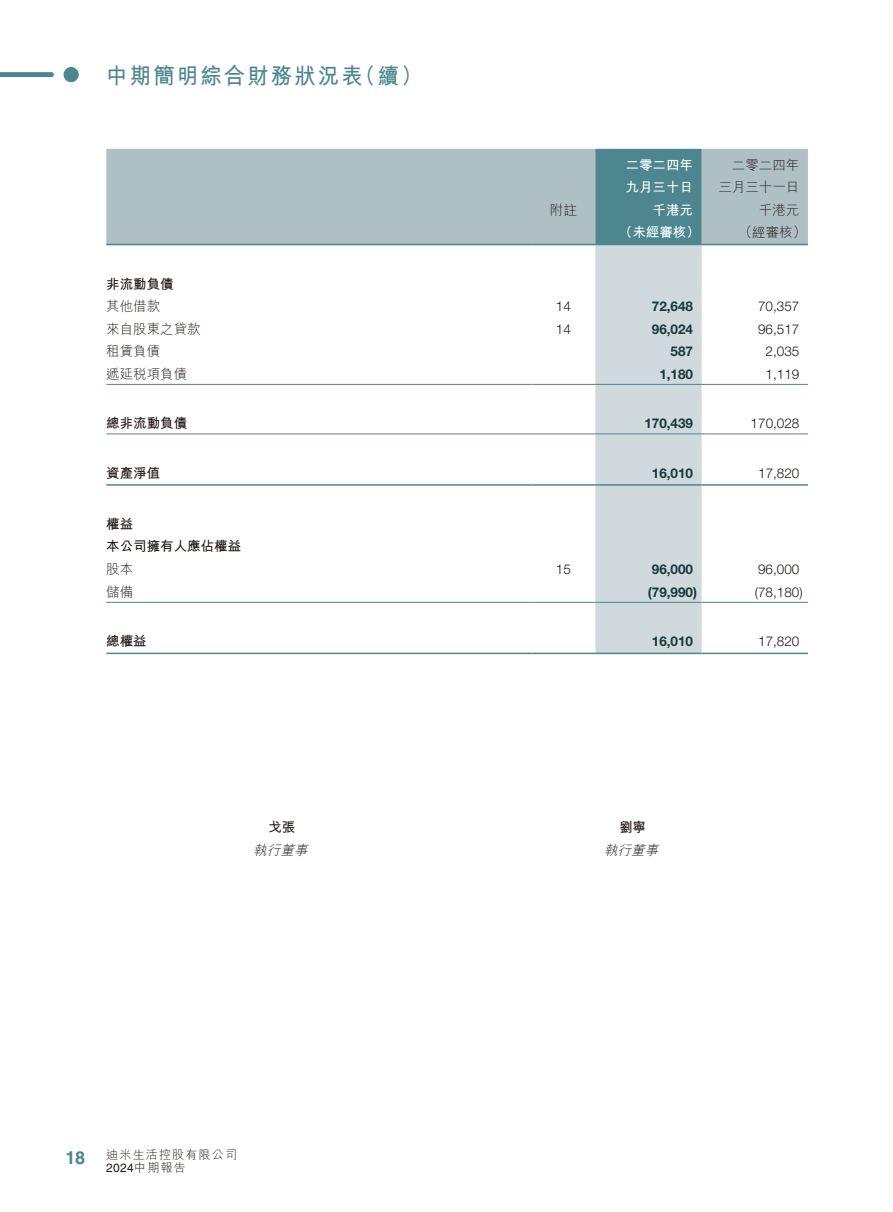
<style>
.page{position:relative;width:893px;height:1212px;background:#fff}
.page>*{position:absolute;margin:0;border:0;box-sizing:border-box;transform-origin:0 0}
.t1{font:700 22.5px "M Hei HK";letter-spacing:.1em;color:#4d868e;scale:.95 1}
.t2{font:700 18px "Helvetica LT Std";color:#4d868e}
.t3{font:300 13.5px "Helvetica Neue LT Std";color:#231916}
.t4{font:700 13.5px "Helvetica Neue LT Std";color:#163a3f}
.t5{font:300 13.5px/22.5px "M Hei HK";color:#231916;text-align:right}
.t6{font:700 13.5px/22.5px "M Hei HK";color:#231916}
.t7{font:700 13.5px/22.5px "M Hei HK";color:#fff}
.t8{font:italic 300 13.5px "M Hei HK";color:#231916}
.t9{font:300 12px "M Hei HK";letter-spacing:.1em;color:#231916}
.t10{font:12px "Helvetica LT Std";color:#231916}
.s1{font-family:"M Hei HK";font-weight:300}
</style>
<div class="page">
<div style="left:64px;top:67px;width:15px;height:15px;background:#4d868e;border-radius:50%"></div>
<svg style="left:0;top:72px;width:54px;height:5px"></svg>
<div style="left:106px;top:149px;width:702px;height:95px;background:#afc0c4"></div>
<div style="left:595px;top:149px;width:107px;height:95px;background:#4d868e"></div>
<div style="left:595px;top:245px;width:107px;height:408px;background:#d0d9dc"></div>
<hr style="left:106px;top:244px;width:425px;height:1px;background:#4d868e">
<hr style="left:531px;top:244px;width:64px;height:1px;background:#4d868e">
<hr style="left:595px;top:244px;width:107px;height:1px;background:#4d868e">
<hr style="left:702px;top:244px;width:106px;height:1px;background:#4d868e">
<hr style="left:106px;top:384px;width:425px;height:1px;background:#4d868e">
<hr style="left:531px;top:384px;width:64px;height:1px;background:#4d868e">
<hr style="left:595px;top:384px;width:107px;height:1px;background:#4d868e">
<hr style="left:702px;top:384px;width:106px;height:1px;background:#4d868e">
<hr style="left:106px;top:433px;width:425px;height:1px;background:#4d868e">
<hr style="left:531px;top:433px;width:64px;height:1px;background:#4d868e">
<hr style="left:595px;top:433px;width:107px;height:1px;background:#4d868e">
<hr style="left:702px;top:433px;width:106px;height:1px;background:#4d868e">
<hr style="left:106px;top:484px;width:425px;height:2px;background:#4d868e">
<hr style="left:531px;top:484px;width:64px;height:2px;background:#4d868e">
<hr style="left:595px;top:484px;width:107px;height:2px;background:#4d868e">
<hr style="left:702px;top:484px;width:106px;height:2px;background:#4d868e">
<hr style="left:106px;top:602px;width:425px;height:1px;background:#4d868e">
<hr style="left:531px;top:602px;width:64px;height:1px;background:#4d868e">
<hr style="left:595px;top:602px;width:107px;height:1px;background:#4d868e">
<hr style="left:702px;top:602px;width:106px;height:1px;background:#4d868e">
<hr style="left:106px;top:653px;width:425px;height:1px;background:#4d868e">
<hr style="left:531px;top:653px;width:64px;height:1px;background:#4d868e">
<hr style="left:595px;top:653px;width:107px;height:1px;background:#4d868e">
<hr style="left:702px;top:653px;width:106px;height:1px;background:#4d868e">
<h1 class="t1" style="left:106px;top:59px;width:335px">中期簡明綜合財務狀況表（續）</h1>
<p class="t7" style="left:626px;top:152px;width:69px">二零二四年九月三十日</p>
<p class="t5" style="left:718px;top:153px;width:82px">二零二四年三月三十一日</p>
<p class="t5" style="left:550px;top:198px;width:28px">附註</p>
<p class="t7" style="left:653px;top:197px;width:42px">千港元</p>
<p class="t5" style="left:759px;top:198px;width:42px">千港元</p>
<p class="t7" style="left:619px;top:220px;width:82px">（未經審核）</p>
<p class="t5" style="left:739px;top:221px;width:69px">（經審核）</p>
<p class="t6" style="left:106px;top:271px;width:69px">非流動負債</p>
<p class="t5" style="left:106px;top:295px;width:55px">其他借款</p>
<p class="t3" style="left:556px;top:298px;width:17px">14</p>
<p class="t4" style="left:652px;top:298px;width:43px">72,648</p>
<p class="t3" style="left:758px;top:298px;width:43px">70,357</p>
<p class="t5" style="left:106px;top:317px;width:96px">來自股東之貸款</p>
<p class="t3" style="left:556px;top:320px;width:17px">14</p>
<p class="t4" style="left:652px;top:320px;width:43px">96,024</p>
<p class="t3" style="left:758px;top:320px;width:43px">96,517</p>
<p class="t5" style="left:106px;top:340px;width:55px">租賃負債</p>
<p class="t4" style="left:671px;top:343px;width:24px">587</p>
<p class="t3" style="left:766px;top:343px;width:35px">2,035</p>
<p class="t5" style="left:106px;top:362px;width:82px">遞延稅項負債</p>
<p class="t4" style="left:659px;top:365px;width:35px">1,180</p>
<p class="t3" style="left:766px;top:365px;width:35px">1,119</p>
<p class="t6" style="left:106px;top:411px;width:82px">總非流動負債</p>
<p class="t4" style="left:644px;top:415px;width:50px">170,439</p>
<p class="t3" style="left:751px;top:415px;width:50px">170,028</p>
<p class="t6" style="left:106px;top:460px;width:55px">資產淨值</p>
<p class="t4" style="left:652px;top:464px;width:43px">16,010</p>
<p class="t3" style="left:758px;top:464px;width:43px">17,820</p>
<p class="t6" style="left:106px;top:512px;width:136px">權益<br>本公司擁有人應佔權益</p>
<p class="t5" style="left:106px;top:558px;width:28px">股本</p>
<p class="t3" style="left:556px;top:561px;width:17px">15</p>
<p class="t4" style="left:652px;top:561px;width:43px">96,000</p>
<p class="t3" style="left:758px;top:561px;width:43px">96,000</p>
<p class="t5" style="left:106px;top:580px;width:28px">儲備</p>
<p class="t4" style="left:648px;top:583px;width:51px">(79,990)</p>
<p class="t3" style="left:755px;top:583px;width:49px">(78,180)</p>
<p class="t6" style="left:106px;top:629px;width:42px">總權益</p>
<p class="t4" style="left:652px;top:633px;width:43px">16,010</p>
<p class="t3" style="left:758px;top:633px;width:43px">17,820</p>
<p class="t6" style="left:268px;top:815px;width:28px">戈張</p>
<p class="t6" style="left:619px;top:815px;width:28px">劉寧</p>
<p class="t8" style="left:253px;top:843px;width:59px">執行董事</p>
<p class="t8" style="left:604px;top:843px;width:59px">執行董事</p>
<h2 class="t2" style="left:66px;top:1146px;width:21px">18</h2>
<p class="t9" style="left:106px;top:1148px;width:132px">迪米生活控股有限公司</p>
<p class="t10" style="left:106px;top:1161px;width:81px">2024<span class="s1">中期報告</span></p>
</div>
